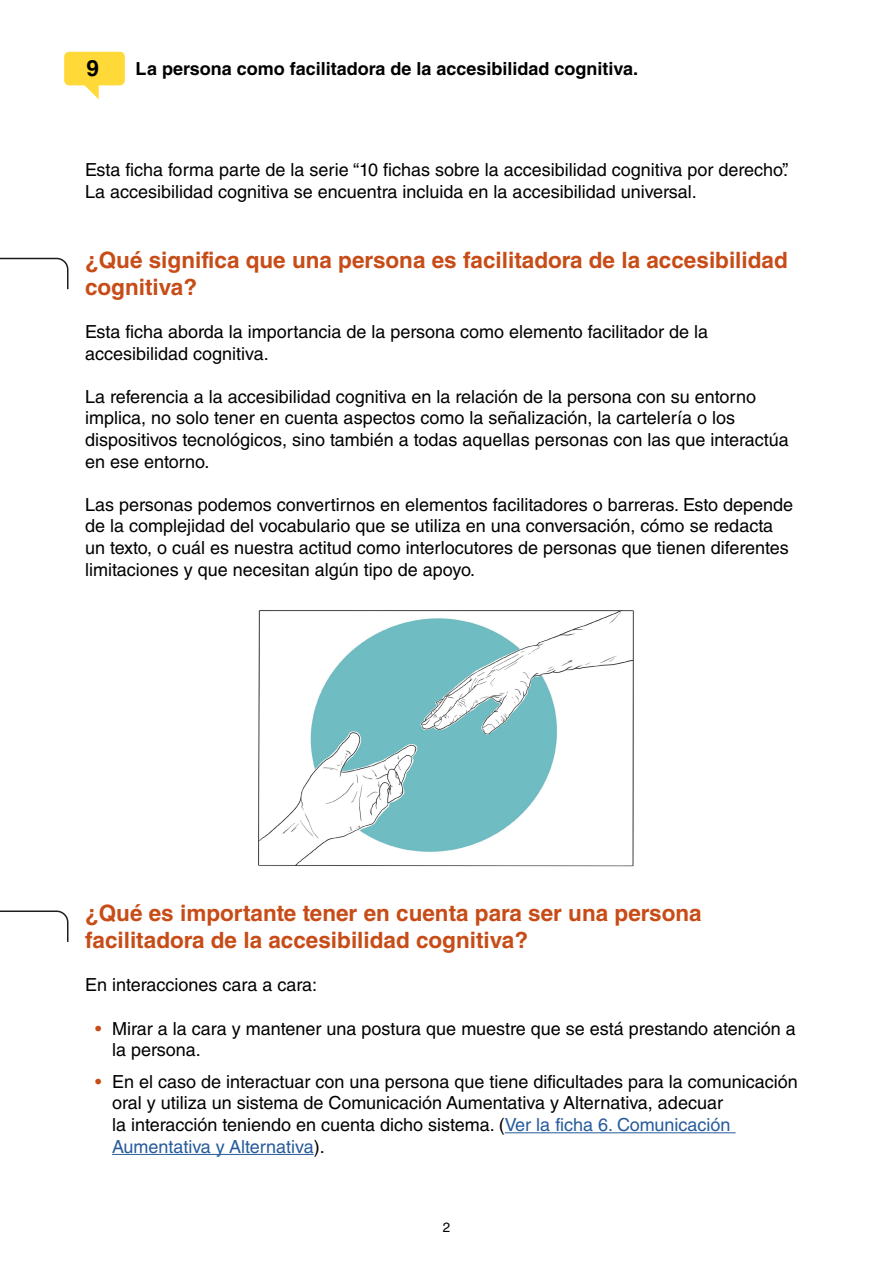
<style>
.page{position:relative;width:893px;height:1263px;background:#fff}
.page>*{position:absolute;margin:0;border:0;box-sizing:border-box;transform-origin:0 0}
.t1{font:700 22.5px/27px "Helvetica LT Std";color:#c74c17}
.t2{font:700 22.5px "Helvetica LT Std";color:#000}
.t3{font:18px/21.6px "Helvetica LT Std";color:#000}
.t4{font:700 18px "Helvetica LT Std";color:#000}
.t5{font:13.5px "Helvetica LT Std";color:#000}
.s1{color:#c74c17}
.s2{color:#275b9b}
</style>
<div class="page">
<svg style="left:84px;top:85px;width:15px;height:14px"></svg>
<div style="left:64px;top:52px;width:61px;height:33px;background:#ffd938;border-radius:5px"></div>
<hr style="left:505px;top:1132px;width:231px;height:1px;background:#275b9b">
<hr style="left:112px;top:1154px;width:202px;height:1px;background:#275b9b">
<svg style="left:0;top:257px;width:69px;height:33px"></svg>
<svg style="left:0;top:910px;width:69px;height:32px"></svg>
<img style="left:258px;top:610px;width:376px;height:257px">
<p class="t2" style="left:87px;top:54px;width:14px">9</p>
<p class="t4" style="left:136px;top:58px;width:504px">La persona como facilitadora de la accesibilidad cognitiva.</p>
<p class="t3" style="left:85px;top:159px;width:705px">Esta ficha forma parte de la serie “10 fichas sobre la accesibilidad cognitiva por derecho”.<br>La accesibilidad cognitiva se encuentra incluida en la accesibilidad universal.</p>
<p class="t1" style="left:85px;top:246px;width:704px">¿Qué significa que una persona es facilitadora de la accesibilidad cognitiva?</p>
<p class="t3" style="left:85px;top:321px;width:625px">Esta ficha aborda la importancia de la persona como elemento facilitador de la accesibilidad cognitiva.</p>
<p class="t3" style="left:85px;top:386px;width:705px">La referencia a la accesibilidad cognitiva en la relación de la persona con su entorno implica, no solo tener en cuenta aspectos como la señalización, la cartelería o los dispositivos tecnológicos, sino también a todas aquellas personas con las que interactúa en ese entorno.</p>
<p class="t3" style="left:85px;top:494px;width:710px">Las personas podemos convertirnos en elementos facilitadores o barreras. Esto depende de la complejidad del vocabulario que se utiliza en una conversación, cómo se redacta un texto, o cuál es nuestra actitud como interlocutores de personas que tienen diferentes limitaciones y que necesitan algún tipo de apoyo.</p>
<p class="t1" style="left:85px;top:899px;width:618px">¿Qué es importante tener en cuenta para ser una persona facilitadora de la accesibilidad cognitiva?</p>
<p class="t3" style="left:85px;top:974px;width:234px">En interacciones cara a cara:</p>
<p class="t3" style="left:112px;top:1017px;width:685px;text-indent:-17px"><span class="s1">•</span> Mirar a la cara y mantener una postura que muestre que se está prestando atención a la persona.</p>
<p class="t3" style="left:112px;top:1071px;width:687px;text-indent:-17px"><span class="s1">•</span> En el caso de interactuar con una persona que tiene dificultades para la comunicación oral y utiliza un sistema de Comunicación Aumentativa y Alternativa, adecuar<br>la interacción teniendo en cuenta dicho sistema. (<span class="s2">Ver la ficha 6. Comunicación Aumentativa y Alternativa</span>).</p>
<p class="t5" style="left:443px;top:1220px;width:9px">2</p>
</div>
